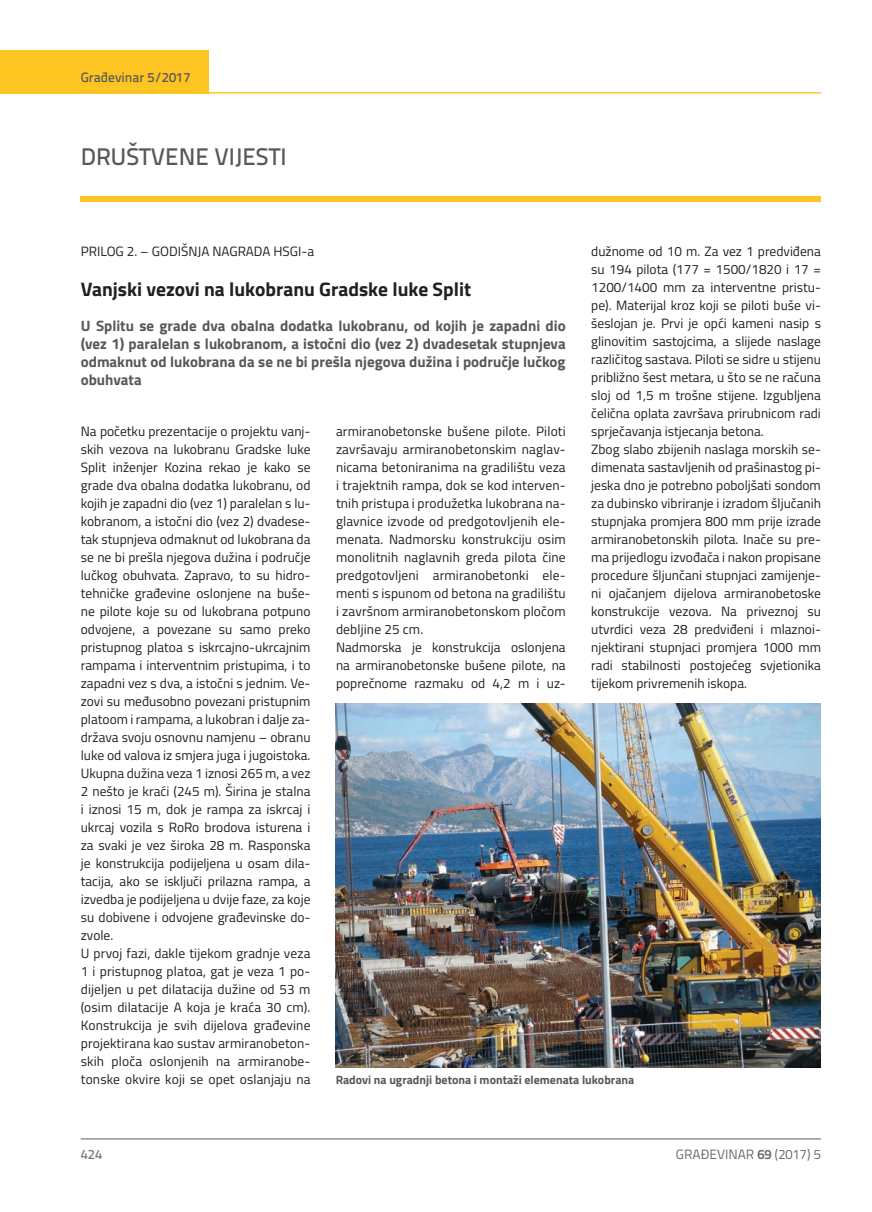
<style>
.page{position:relative;width:872px;height:1212px;background:#fff}
.page>*{position:absolute;margin:0;border:0;box-sizing:border-box;transform-origin:0 0}
.t1{font:500 24px "Titillium Text 22 L";color:#57585a}
.t2{font:700 19.5px "Titillium";color:#231f20}
.t3{font:700 15px/18px "Titillium";color:#57585a;text-align:justify}
.t4{font:13.5px/18px "Titillium";color:#231f20}
.t5{font:13.5px "Titillium Text 22 L";color:#6c6d70}
.t6{font:500 13.5px "Titillium Text 22 L";color:#57585a}
.t7{font:500 13.5px "Titillium Text 22 L";color:#787a7d}
.t8{font:700 12px "Titillium";color:#57585a}
.s1{font-weight:700}
</style>
<div class="page">
<hr style="left:81px;top:1139px;width:740px;height:1px;background:#57585a">
<hr style="left:208px;top:92px;width:613px;height:2px;background:#fec422">
<div style="left:0;top:50px;width:208px;height:44px;background:#fec422"></div>
<div style="left:81px;top:196px;width:740px;height:6px;background:#fec422"></div>
<img style="left:336px;top:704px;width:485px;height:363px">
<p class="t6" style="left:81px;top:67px;width:111px">Građevinar 5/2017</p>
<h1 class="t1" style="left:81px;top:138px;width:207px">DRUŠTVENE VIJESTI</h1>
<p class="t4" style="left:81px;top:241px;width:235px">PRILOG 2. – GODIŠNJA NAGRADA HSGI-a</p>
<h2 class="t2" style="left:81px;top:274px;width:392px">Vanjski vezovi na lukobranu Gradske luke Split</h2>
<p class="t3" style="left:81px;top:316px;width:486px">U Splitu se grade dva obalna dodatka lukobranu, od kojih je zapadni dio (vez 1) paralelan s lukobranom, a istočni dio (vez 2) dvadesetak stupnjeva odmaknut od lukobrana da se ne bi prešla njegova dužina i područje lučkog obuhvata</p>
<p class="t4" style="left:591px;top:241px;width:231px">dužnome od 10 m. Za vez 1 predviđena su 194 pilota (177 = 1500/1820 i 17 = 1200/1400 mm za interventne pristu&shy;pe). Materijal kroz koji se piloti buše vi&shy;šeslojan je. Prvi je opći kameni nasip s glinovitim sastojcima, a slijede naslage različitog sastava. Piloti se sidre u stijenu približno šest metara, u što se ne računa sloj od 1,5 m trošne stijene. Izgubljena čelična oplata završava prirubnicom radi sprječavanja istjecanja betona.<br>Zbog slabo zbijenih naslaga morskih se&shy;dimenata sastavljenih od prašinastog pi&shy;jeska dno je potrebno poboljšati sondom za dubinsko vibriranje i izradom šljučanih stupnjaka promjera 800 mm prije izrade armiranobetonskih pilota. Inače su pre&shy;ma prijedlogu izvođača i nakon propisane procedure šljunčani stupnjaci zamijenje&shy;ni ojačanjem dijelova armiranobetoske konstrukcije vezova. Na priveznoj su utvrdici veza 28 predviđeni i mlaznoi&shy;njektirani stupnjaci promjera 1000 mm radi stabilnosti postojećeg svjetionika tijekom privremenih iskopa.</p>
<p class="t4" style="left:81px;top:421px;width:231px">Na početku prezentacije o projektu vanj&shy;skih vezova na lukobranu Gradske luke Split inženjer Kozina rekao je kako se grade dva obalna dodatka lukobranu, od kojih je zapadni dio (vez 1) paralelan s lu&shy;kobranom, a istočni dio (vez 2) dvadese&shy;tak stupnjeva odmaknut od lukobrana da se ne bi prešla njegova dužina i područje lučkog obuhvata. Zapravo, to su hidro&shy;tehničke građevine oslonjene na buše&shy;ne pilote koje su od lukobrana potpuno odvojene, a povezane su samo preko pristupnog platoa s iskrcajno-ukrcajnim rampama i interventnim pristupima, i to zapadni vez s dva, a istočni s jednim. Ve&shy;zovi su međusobno povezani pristupnim platoom i rampama, a lukobran i dalje za&shy;država svoju osnovnu namjenu – obranu luke od valova iz smjera juga i jugoistoka.<br>Ukupna dužina veza 1 iznosi 265 m, a vez 2 nešto je kraći (245 m). Širina je stalna i iznosi 15 m, dok je rampa za iskrcaj i ukrcaj vozila s RoRo brodova isturena i za svaki je vez široka 28 m. Rasponska je konstrukcija podijeljena u osam dila&shy;tacija, ako se isključi prilazna rampa, a izvedba je podijeljena u dvije faze, za koje su dobivene i odvojene građevinske do&shy;zvole.<br>U prvoj fazi, dakle tijekom gradnje veza 1 i pristupnog platoa, gat je veza 1 po&shy;dijeljen u pet dilatacija dužine od 53 m (osim dilatacije A koja je kraća 30 cm).<br>Konstrukcija je svih dijelova građevine projektirana kao sustav armiranobeton&shy;skih ploča oslonjenih na armiranobe&shy;tonske okvire koji se opet oslanjaju na</p>
<p class="t4" style="left:336px;top:421px;width:231px">armiranobetonske bušene pilote. Piloti završavaju armiranobetonskim naglav&shy;nicama betoniranima na gradilištu veza i trajektnih rampa, dok se kod interven&shy;tnih pristupa i produžetka lukobrana na&shy;glavnice izvode od predgotovljenih ele&shy;menata. Nadmorsku konstrukciju osim monolitnih naglavnih greda pilota čine predgotovljeni armiranobetonki ele&shy;menti s ispunom od betona na gradilištu i završnom armiranobetonskom pločom debljine 25 cm.<br>Nadmorska je konstrukcija oslonjena na armiranobetonske bušene pilote, na poprečnome razmaku od 4,2 m i uz-</p>
<p class="t8" style="left:336px;top:1071px;width:300px">Radovi na ugradnji betona i montaži elemenata lukobrana</p>
<p class="t7" style="left:81px;top:1144px;width:23px">424</p>
<p class="t5" style="left:676px;top:1144px;width:146px">GRAĐEVINAR <span class="s1">69</span> (2017) 5</p>
</div>
